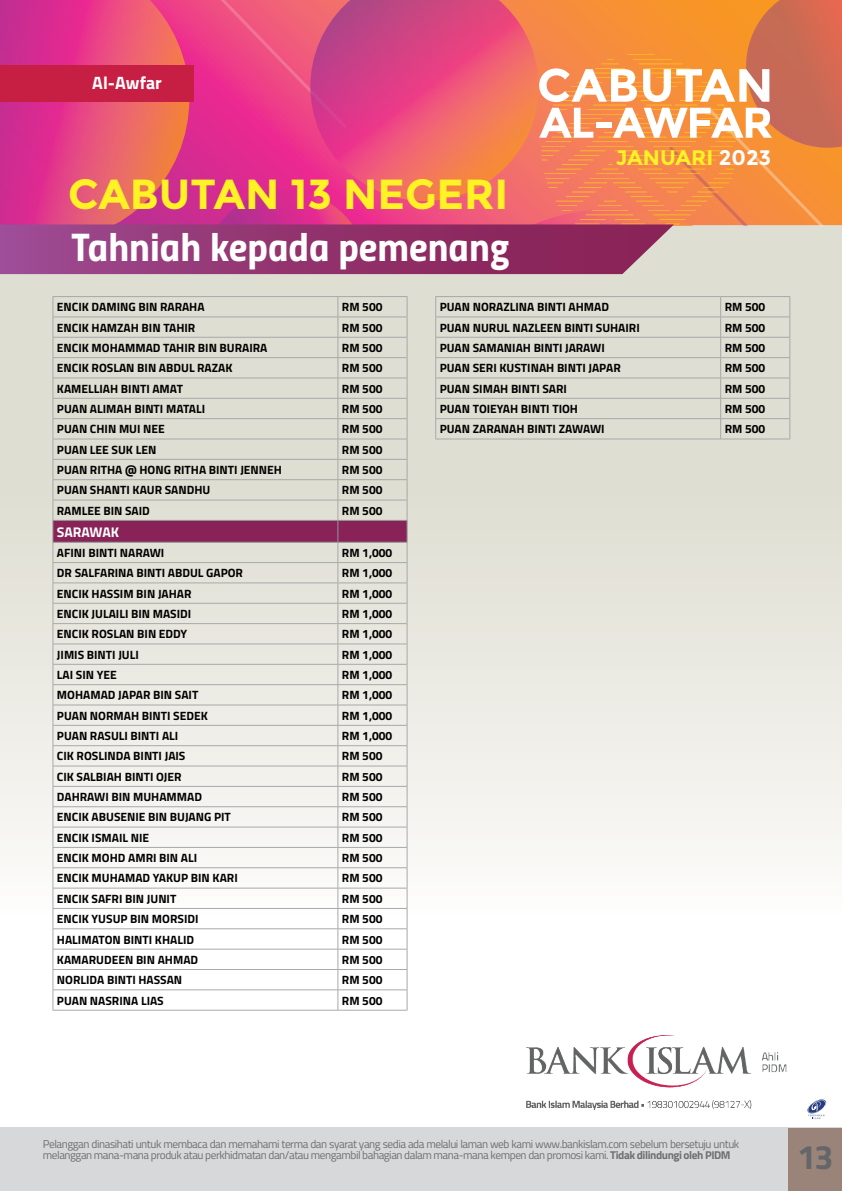
<style>
.page{position:relative;width:842px;height:1191px;background:#fff}
.page>*{position:absolute;margin:0;border:0;box-sizing:border-box;transform-origin:0 0}
.t1{font:700 42px "Montserrat";color:#fff225}
.t2{font:40.1px "Titillium Bold Upright";color:#fff}
.t3{font:700 34px "Titillium";color:#656669}
.t4{font:700 21px "Montserrat";color:#fff225}
.t5{font:700 17.9px "Titillium";color:#fff}
.t6{font:700 14px "Titillium";letter-spacing:-.01em;color:#fff}
.t7{font:700 12px "Titillium";color:#000}
.t8{font:11.3px/11.3px "Titillium";letter-spacing:-.04em;color:#6e6f71}
.s1{color:#fff}
.s2{font-weight:700}
</style>
<div class="page">
<div style="left:0;top:225px;width:842px;height:797px;background:linear-gradient(to bottom,#d5d3c4,#fff)"></div>
<div style="left:0;top:1127px;width:842px;height:64px;background:#d7d8d9"></div>
<svg style="left:807px;top:1099px;width:19px;height:20px"></svg>
<div style="left:788px;top:1127px;width:54px;height:64px;background:#9a8479"></div>
<img style="left:526px;top:1035px;width:261px;height:75px">
<svg style="left:0;top:0;width:842px;height:274px;background:#db6172"></svg>
<hr style="left:53px;top:296px;width:285px;height:1px;background:#a7a9ac">
<hr style="left:338px;top:296px;width:69px;height:1px;background:#a7a9ac">
<hr style="left:53px;top:1010px;width:285px;height:1px;background:#a7a9ac">
<hr style="left:338px;top:1010px;width:69px;height:1px;background:#a7a9ac">
<svg style="left:52px;top:297px;width:356px;height:713px"></svg>
<hr style="left:52px;top:542px;width:286px;height:1px;background:#939598">
<hr style="left:338px;top:542px;width:70px;height:1px;background:#939598">
<hr style="left:435px;top:296px;width:286px;height:1px;background:#a7a9ac">
<hr style="left:721px;top:296px;width:69px;height:1px;background:#a7a9ac">
<hr style="left:435px;top:317px;width:286px;height:1px;background:#a7a9ac">
<hr style="left:721px;top:317px;width:69px;height:1px;background:#a7a9ac">
<hr style="left:435px;top:337px;width:286px;height:1px;background:#a7a9ac">
<hr style="left:721px;top:337px;width:69px;height:1px;background:#a7a9ac">
<hr style="left:435px;top:357px;width:286px;height:1px;background:#a7a9ac">
<hr style="left:721px;top:357px;width:69px;height:1px;background:#a7a9ac">
<hr style="left:435px;top:378px;width:286px;height:1px;background:#a7a9ac">
<hr style="left:721px;top:378px;width:69px;height:1px;background:#a7a9ac">
<hr style="left:435px;top:398px;width:286px;height:1px;background:#a7a9ac">
<hr style="left:721px;top:398px;width:69px;height:1px;background:#a7a9ac">
<hr style="left:435px;top:418px;width:286px;height:1px;background:#a7a9ac">
<svg style="left:435px;top:297px;width:1px;height:142px"></svg>
<hr style="left:721px;top:418px;width:69px;height:1px;background:#a7a9ac">
<svg style="left:720px;top:297px;width:1px;height:142px"></svg>
<svg style="left:790px;top:297px;width:1px;height:142px"></svg>
<hr style="left:435px;top:439px;width:286px;height:1px;background:#a7a9ac">
<hr style="left:721px;top:439px;width:69px;height:1px;background:#a7a9ac">
<h3 class="t5" style="left:92px;top:69px;width:71px">Al-Awfar</h3>
<h1 class="t1" style="left:68px;top:169px;width:442px">CABUTAN 13 NEGERI</h1>
<h2 class="t2" style="left:72px;top:215px;width:439px">Tahniah kepada pemenang</h2>
<h3 class="t4" style="left:616px;top:145px;width:157px">JANUARI <span class="s1">2023</span></h3>
<p class="t7" style="left:57px;top:298px;width:149px">ENCIK DAMING BIN RARAHA</p>
<p class="t7" style="left:342px;top:298px;width:42px">RM 500</p>
<p class="t7" style="left:57px;top:318px;width:140px">ENCIK HAMZAH BIN TAHIR</p>
<p class="t7" style="left:342px;top:318px;width:42px">RM 500</p>
<p class="t7" style="left:57px;top:338px;width:212px">ENCIK MOHAMMAD TAHIR BIN BURAIRA</p>
<p class="t7" style="left:342px;top:338px;width:42px">RM 500</p>
<p class="t7" style="left:57px;top:359px;width:177px">ENCIK ROSLAN BIN ABDUL RAZAK</p>
<p class="t7" style="left:342px;top:359px;width:42px">RM 500</p>
<p class="t7" style="left:57px;top:379px;width:128px">KAMELLIAH BINTI AMAT</p>
<p class="t7" style="left:342px;top:379px;width:42px">RM 500</p>
<p class="t7" style="left:57px;top:399px;width:150px">PUAN ALIMAH BINTI MATALI</p>
<p class="t7" style="left:342px;top:399px;width:42px">RM 500</p>
<p class="t7" style="left:57px;top:420px;width:109px">PUAN CHIN MUI NEE</p>
<p class="t7" style="left:342px;top:420px;width:42px">RM 500</p>
<p class="t7" style="left:57px;top:440px;width:101px">PUAN LEE SUK LEN</p>
<p class="t7" style="left:342px;top:440px;width:42px">RM 500</p>
<p class="t7" style="left:57px;top:460px;width:227px">PUAN RITHA @ HONG RITHA BINTI JENNEH</p>
<p class="t7" style="left:342px;top:460px;width:42px">RM 500</p>
<p class="t7" style="left:57px;top:481px;width:155px">PUAN SHANTI KAUR SANDHU</p>
<p class="t7" style="left:342px;top:481px;width:42px">RM 500</p>
<p class="t7" style="left:57px;top:501px;width:94px">RAMLEE BIN SAID</p>
<p class="t7" style="left:342px;top:501px;width:42px">RM 500</p>
<p class="t6" style="left:57px;top:521px;width:64px">SARAWAK</p>
<p class="t7" style="left:57px;top:543px;width:109px">AFINI BINTI NARAWI</p>
<p class="t7" style="left:342px;top:543px;width:52px">RM 1,000</p>
<p class="t7" style="left:57px;top:564px;width:188px">DR SALFARINA BINTI ABDUL GAPOR</p>
<p class="t7" style="left:342px;top:564px;width:52px">RM 1,000</p>
<p class="t7" style="left:57px;top:584px;width:136px">ENCIK HASSIM BIN JAHAR</p>
<p class="t7" style="left:342px;top:584px;width:52px">RM 1,000</p>
<p class="t7" style="left:57px;top:604px;width:136px">ENCIK JULAILI BIN MASIDI</p>
<p class="t7" style="left:342px;top:604px;width:52px">RM 1,000</p>
<p class="t7" style="left:57px;top:625px;width:132px">ENCIK ROSLAN BIN EDDY</p>
<p class="t7" style="left:342px;top:625px;width:52px">RM 1,000</p>
<p class="t7" style="left:57px;top:645px;width:83px">JIMIS BINTI JULI</p>
<p class="t7" style="left:342px;top:645px;width:52px">RM 1,000</p>
<p class="t7" style="left:57px;top:665px;width:61px">LAI SIN YEE</p>
<p class="t7" style="left:342px;top:665px;width:52px">RM 1,000</p>
<p class="t7" style="left:57px;top:686px;width:143px">MOHAMAD JAPAR BIN SAIT</p>
<p class="t7" style="left:342px;top:686px;width:52px">RM 1,000</p>
<p class="t7" style="left:57px;top:706px;width:152px">PUAN NORMAH BINTI SEDEK</p>
<p class="t7" style="left:342px;top:706px;width:52px">RM 1,000</p>
<p class="t7" style="left:57px;top:726px;width:123px">PUAN RASULI BINTI ALI</p>
<p class="t7" style="left:342px;top:726px;width:52px">RM 1,000</p>
<p class="t7" style="left:57px;top:747px;width:130px">CIK ROSLINDA BINTI JAIS</p>
<p class="t7" style="left:342px;top:747px;width:42px">RM 500</p>
<p class="t7" style="left:57px;top:767px;width:126px">CIK SALBIAH BINTI OJER</p>
<p class="t7" style="left:342px;top:767px;width:42px">RM 500</p>
<p class="t7" style="left:57px;top:787px;width:147px">DAHRAWI BIN MUHAMMAD</p>
<p class="t7" style="left:342px;top:787px;width:42px">RM 500</p>
<p class="t7" style="left:57px;top:808px;width:175px">ENCIK ABUSENIE BIN BUJANG PIT</p>
<p class="t7" style="left:342px;top:808px;width:42px">RM 500</p>
<p class="t7" style="left:57px;top:828px;width:94px">ENCIK ISMAIL NIE</p>
<p class="t7" style="left:342px;top:828px;width:42px">RM 500</p>
<p class="t7" style="left:57px;top:848px;width:142px">ENCIK MOHD AMRI BIN ALI</p>
<p class="t7" style="left:342px;top:848px;width:42px">RM 500</p>
<p class="t7" style="left:57px;top:869px;width:182px">ENCIK MUHAMAD YAKUP BIN KARI</p>
<p class="t7" style="left:342px;top:869px;width:42px">RM 500</p>
<p class="t7" style="left:57px;top:889px;width:121px">ENCIK SAFRI BIN JUNIT</p>
<p class="t7" style="left:342px;top:889px;width:42px">RM 500</p>
<p class="t7" style="left:57px;top:909px;width:143px">ENCIK YUSUP BIN MORSIDI</p>
<p class="t7" style="left:342px;top:909px;width:42px">RM 500</p>
<p class="t7" style="left:57px;top:930px;width:139px">HALIMATON BINTI KHALID</p>
<p class="t7" style="left:342px;top:930px;width:42px">RM 500</p>
<p class="t7" style="left:57px;top:950px;width:143px">KAMARUDEEN BIN AHMAD</p>
<p class="t7" style="left:342px;top:950px;width:42px">RM 500</p>
<p class="t7" style="left:57px;top:970px;width:127px">NORLIDA BINTI HASSAN</p>
<p class="t7" style="left:342px;top:970px;width:42px">RM 500</p>
<p class="t7" style="left:57px;top:991px;width:108px">PUAN NASRINA LIAS</p>
<p class="t7" style="left:342px;top:991px;width:42px">RM 500</p>
<p class="t7" style="left:440px;top:298px;width:171px">PUAN NORAZLINA BINTI AHMAD</p>
<p class="t7" style="left:725px;top:298px;width:42px">RM 500</p>
<p class="t7" style="left:440px;top:318px;width:202px">PUAN NURUL NAZLEEN BINTI SUHAIRI</p>
<p class="t7" style="left:725px;top:318px;width:42px">RM 500</p>
<p class="t7" style="left:440px;top:338px;width:167px">PUAN SAMANIAH BINTI JARAWI</p>
<p class="t7" style="left:725px;top:338px;width:42px">RM 500</p>
<p class="t7" style="left:440px;top:359px;width:183px">PUAN SERI KUSTINAH BINTI JAPAR</p>
<p class="t7" style="left:725px;top:359px;width:42px">RM 500</p>
<p class="t7" style="left:440px;top:379px;width:129px">PUAN SIMAH BINTI SARI</p>
<p class="t7" style="left:725px;top:379px;width:42px">RM 500</p>
<p class="t7" style="left:440px;top:399px;width:140px">PUAN TOIEYAH BINTI TIOH</p>
<p class="t7" style="left:725px;top:399px;width:42px">RM 500</p>
<p class="t7" style="left:440px;top:420px;width:166px">PUAN ZARANAH BINTI ZAWAWI</p>
<p class="t7" style="left:725px;top:420px;width:42px">RM 500</p>
<p class="t8" style="left:43px;top:1137px;width:698px">Pelanggan dinasihati untuk membaca dan memahami terma dan syarat yang sedia ada melalui laman web kami www.bankislam.com sebelum bersetuju untuk melanggan mana-mana produk atau perkhidmatan dan/atau mengambil bahagian dalam mana-mana kempen dan promosi kami. <span class="s2">Tidak dilindungi oleh PIDM</span></p>
<h3 class="t3" style="left:797px;top:1131px;width:38px">13</h3>
</div>
